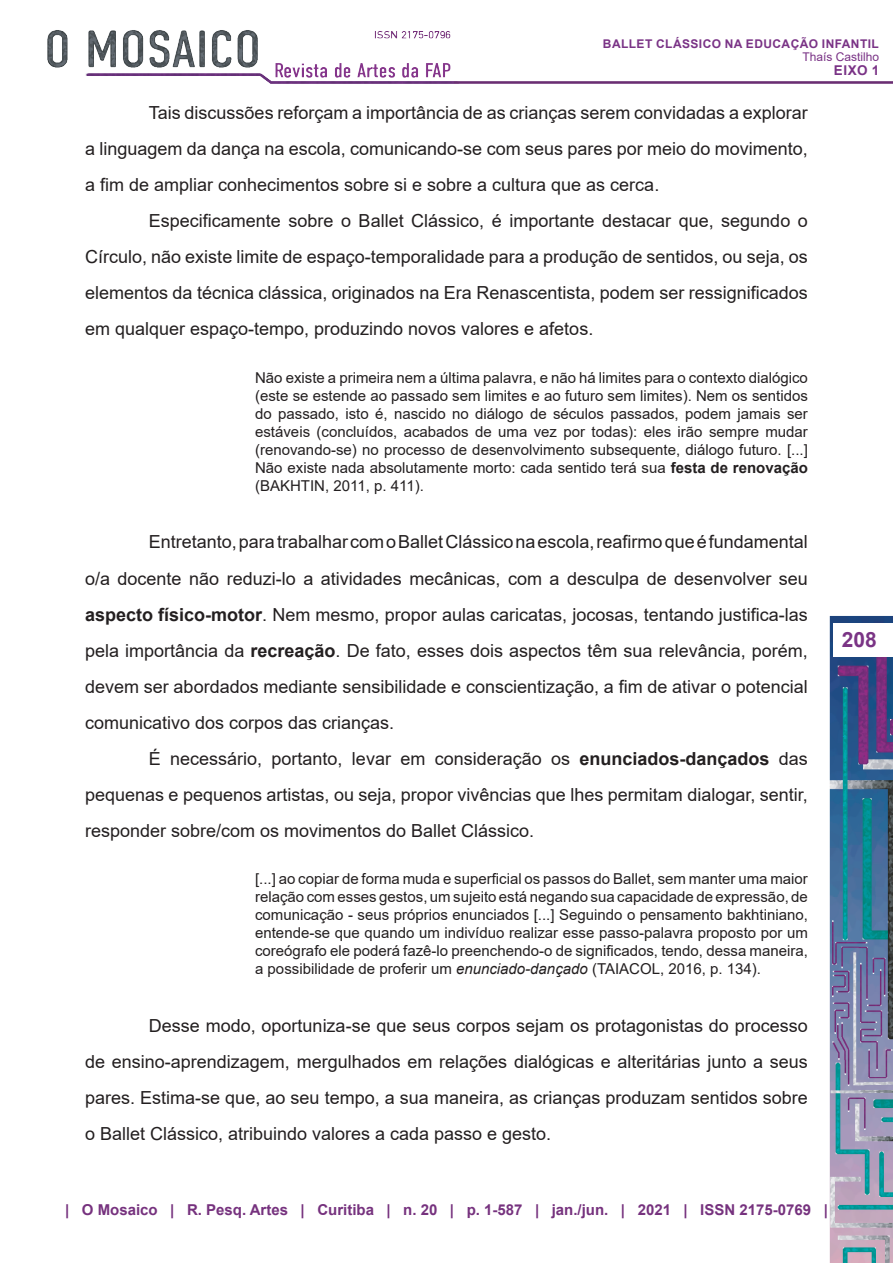
<style>
.page{position:relative;width:893px;height:1263px;background:#fff}
.page>*{position:absolute;margin:0;border:0;box-sizing:border-box;transform-origin:0 0}
.t1{font:700 21px "Arial";color:#7a3485}
.Corpo{font:18px/36px "Arial";color:#231f20;text-align:justify}
.citação{font:15px/18px "Arial";color:#231f20;text-align:justify}
.t2{font:700 15px "Arial";color:#76327e}
.t3{font:700 13.5px "Arial";color:#7a3386}
.t4{font:700 12px "Arial";letter-spacing:.035em;color:#7a3386}
.t5{font:12px "Arial";color:#7a3386}
.s1{font-weight:700}
.s2{font-style:italic}
</style>
<div class="page">
<img style="left:47px;top:30px;width:846px;height:1233px">
<div style="left:833px;top:623px;width:60px;height:34px;background:#fff"></div>
<p class="t4" style="left:603px;top:35px;width:277px">BALLET CLÁSSICO NA EDUCAÇÃO INFANTIL</p>
<p class="t5" style="left:802px;top:49px;width:78px">Thaís Castilho</p>
<p class="t3" style="left:834px;top:60px;width:47px">Eixo 1</p>
<p class="Corpo" style="left:85px;top:95px;width:724px;text-indent:64px">Tais discussões reforçam a importância de as crianças serem convidadas a explorar a linguagem da dança na escola, comunicando-se com seus pares por meio do movimento, a fim de ampliar conhecimentos sobre si e sobre a cultura que as cerca.</p>
<p class="Corpo" style="left:85px;top:203px;width:724px;text-indent:64px">Especificamente sobre o Ballet Clássico, é importante destacar que, segundo o Círculo, não existe limite de espaço-temporalidade para a produção de sentidos, ou seja, os elementos da técnica clássica, originados na Era Renascentista, podem ser ressignificados em qualquer espaço-tempo, produzindo novos valores e afetos.</p>
<p class="citação" style="left:255px;top:369px;width:554px">Não existe a primeira nem a última palavra, e não há limites para o contexto dialógico (este se estende ao passado sem limites e ao futuro sem limites). Nem os sentidos do passado, isto é, nascido no diálogo de séculos passados, podem jamais ser estáveis (concluídos, acabados de uma vez por todas): eles irão sempre mudar (renovando-se) no processo de desenvolvimento subsequente, diálogo futuro. [...] Não existe nada absolutamente morto: cada sentido terá sua <span class="s1">festa de renovação </span>(BAKHTIN, 2011, p. 411).</p>
<p class="Corpo" style="left:85px;top:524px;width:724px;text-indent:64px">Entretanto, para trabalhar com o Ballet Clássico na escola, reafirmo que é fundamental o/a docente não reduzi-lo a atividades mecânicas, com a desculpa de desenvolver seu <span class="s1">aspecto físico-motor</span>. Nem mesmo, propor aulas caricatas, jocosas, tentando justifica-las pela importância da <span class="s1">recreação</span>. De fato, esses dois aspectos têm sua relevância, porém, devem ser abordados mediante sensibilidade e conscientização, a fim de ativar o potencial comunicativo dos corpos das crianças.</p>
<p class="Corpo" style="left:85px;top:740px;width:724px;text-indent:64px">É necessário, portanto, levar em consideração os <span class="s1">enunciados-dançados</span> das pequenas e pequenos artistas, ou seja, propor vivências que lhes permitam dialogar, sentir, responder sobre/com os movimentos do Ballet Clássico.</p>
<p class="citação" style="left:255px;top:870px;width:554px">[...] ao copiar de forma muda e superficial os passos do Ballet, sem manter uma maior relação com esses gestos, um sujeito está negando sua capacidade de expressão, de comunicação - seus próprios enunciados [...] Seguindo o pensamento bakhtiniano, entende-se que quando um indivíduo realizar esse passo-palavra proposto por um coreógrafo ele poderá fazê-lo preenchendo-o de significados, tendo, dessa maneira, a possibilidade de proferir um <span class="s2">enunciado-dançado</span> (TAIACOL, 2016, p. 134).</p>
<p class="Corpo" style="left:85px;top:1007px;width:724px;text-indent:64px">Desse modo, oportuniza-se que seus corpos sejam os protagonistas do processo de ensino-aprendizagem, mergulhados em relações dialógicas e alteritárias junto a seus pares. Estima-se que, ao seu tempo, a sua maneira, as crianças produzam sentidos sobre o Ballet Clássico, atribuindo valores a cada passo e gesto.</p>
<p class="t1" style="left:842px;top:625px;width:37px">208</p>
<p class="t2" style="left:65px;top:1199px;width:764px">| O Mosaico | R. Pesq. Artes | Curitiba | n. 20 | p. 1-587 | jan./jun. | 2021 | ISSN 2175-0769 |</p>
</div>
